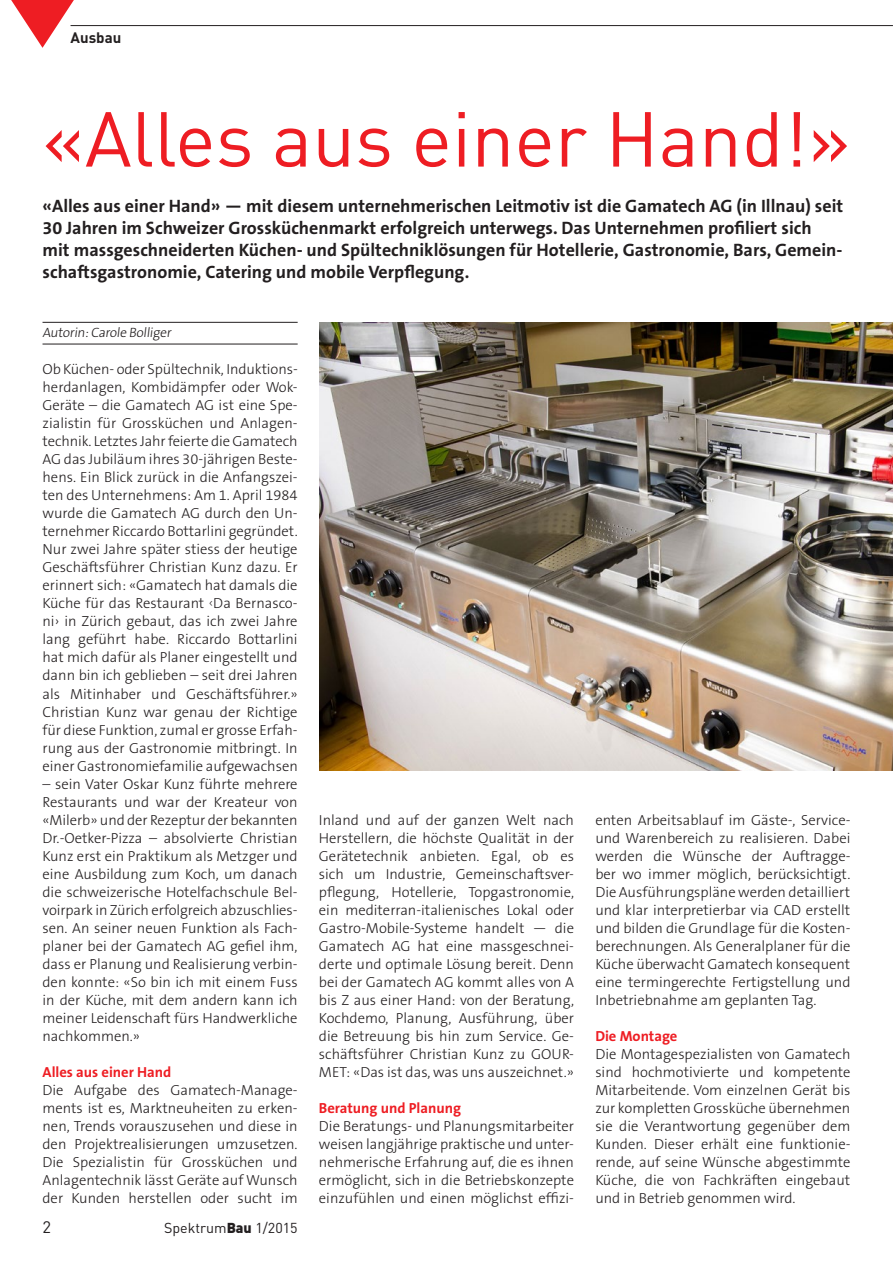
<style>
.page{position:relative;width:893px;height:1263px;background:#fff}
.page>*{position:absolute;margin:0;border:0;box-sizing:border-box;transform-origin:0 0}
.t1{font:76.5px "DIN";color:#ee1d23}
.t2{font:700 18px/21.8px "The Sans B7";color:#231f20}
.t3{font:16.5px "DIN";color:#231f20}
.t4{font:700 15px "DIN";color:#231f20}
.t5{font:300 14.7px/18px "The Sans B3";color:#231f20;text-align:justify}
.t6{font:700 14.7px "The Sans B7";color:#ee1d23}
.t7{font:14.25px "DIN";color:#231f20}
.t8{font:300 13.5px "The Sans B3";color:#231f20}
.s1{font-family:"Futura"}
.s2{font-weight:900}
</style>
<div class="page">
<svg style="left:11px;top:0;width:73px;height:48px"></svg>
<hr style="left:71px;top:25px;width:822px;height:1px;background:#231f20">
<hr style="left:43px;top:322px;width:255px;height:1px;background:#231f20">
<hr style="left:43px;top:344px;width:255px;height:1px;background:#231f20">
<img style="left:320px;top:322px;width:573px;height:448px">
<p class="t4" style="left:71px;top:27px;width:52px">Ausbau</p>
<h1 class="t1" style="left:43px;top:91px;width:809px">«Alles aus einer Hand!»</h1>
<p class="t2" style="left:43px;top:196px;width:802px">«Alles aus einer Hand» — mit diesem unternehmerischen Leitmotiv ist die Gamatech AG (in Illnau) seit 30 Jahren im Schweizer Grossküchenmarkt erfolgreich unterwegs. Das Unternehmen profiliert sich mit massgeschneiderten Küchen- und Spültechniklösungen für Hotellerie, Gastronomie, Bars, Gemein&shy;schaftsgastronomie, Catering und mobile Verpflegung.</p>
<p class="t8" style="left:43px;top:325px;width:132px">Autorin:Carole Bolliger</p>
<p class="t5" style="left:43px;top:361px;width:257px">Ob Küchen- oder Spültechnik, Induktions&shy;herdanlagen, Kombidämpfer oder Wok-Geräte – die Gamatech AG ist eine Spe&shy;zialistin für Grossküchen und Anlagen&shy;technik. Letztes Jahr feierte die Gamatech AG das Jubiläum ihres 30-jährigen Beste&shy;hens. Ein Blick zurück in die Anfangszei&shy;ten des Unternehmens: Am 1. April 1984 wurde die Gamatech AG durch den Un&shy;ternehmer Riccardo Bottarlini gegründet.<br>Nur zwei Jahre später stiess der heutige Geschäftsführer Christian Kunz dazu. Er erinnert sich: «Gamatech hat damals die Küche für das Restaurant <span class="s1">‹</span>Da Bernasco&shy;ni› in Zürich gebaut, das ich zwei Jahre lang geführt habe. Riccardo Bottarlini hat mich dafür als Planer eingestellt und dann bin ich geblieben – seit drei Jahren als Mitinhaber und Geschäftsführer.» Christian Kunz war genau der Richtige für diese Funktion, zumal er grosse Erfah&shy;rung aus der Gastronomie mitbringt. In einer Gastronomiefamilie aufgewachsen</p>
<p class="t5" style="left:43px;top:775px;width:257px">– sein Vater Oskar Kunz führte mehrere Restaurants und war der Kreateur von «Milerb» und der Rezeptur der bekannten Dr.-Oetker-Pizza – absolvierte Christian Kunz erst ein Praktikum als Metzger und eine Ausbildung zum Koch, um danach die schweizerische Hotelfachschule Bel&shy;voirpark in Zürich erfolgreich abzuschlies&shy;sen. An seiner neuen Funktion als Fach&shy;planer bei der Gamatech AG gefiel ihm, dass er Planung und Realisierung verbin&shy;den konnte: «So bin ich mit einem Fuss in der Küche, mit dem andern kann ich meiner Leidenschaft fürs Handwerkliche nachkommen.»</p>
<p class="t6" style="left:43px;top:1064px;width:130px">Alles aus einer Hand</p>
<p class="t5" style="left:43px;top:1081px;width:257px">Die Aufgabe des Gamatech-Manage&shy;ments ist es, Marktneuheiten zu erken&shy;nen, Trends vorauszusehen und diese in den Projektrealisierungen umzusetzen.<br>Die Spezialistin für Grossküchen und Anlagentechnik lässt Geräte auf Wunsch der Kunden herstellen oder sucht im</p>
<p class="t3" style="left:43px;top:1217px;width:10px">2</p>
<p class="t7" style="left:164px;top:1219px;width:135px">Spektrum<span class="s2">Bau</span> 1/2015</p>
<p class="t5" style="left:319px;top:811px;width:257px">Inland und auf der ganzen Welt nach Herstellern, die höchste Qualität in der Gerätetechnik anbieten. Egal, ob es sich um Industrie, Gemeinschaftsver&shy;pflegung, Hotellerie, Topgastronomie, ein mediterran-italienisches Lokal oder Gastro-Mobile-Systeme handelt — die Gamatech AG hat eine massgeschnei&shy;derte und optimale Lösung bereit. Denn bei der Gamatech AG kommt alles von A bis Z aus einer Hand: von der Beratung, Kochdemo, Planung, Ausführung, über die Betreuung bis hin zum Service. Ge&shy;schäftsführer Christian Kunz zu GOUR-MET: «Das ist das, was uns auszeichnet.»</p>
<p class="t6" style="left:319px;top:1100px;width:144px">Beratung und Planung</p>
<p class="t5" style="left:319px;top:1117px;width:257px">Die Beratungs- und Planungsmitarbeiter weisen langjährige praktische und unter&shy;nehmerische Erfahrung auf, die es ihnen ermöglicht, sich in die Betriebskonzepte einzufühlen und einen möglichst effizi-</p>
<p class="t5" style="left:595px;top:811px;width:257px">enten Arbeitsablauf im Gäste-, Service&shy;und Warenbereich zu realisieren. Dabei werden die Wünsche der Auftragge&shy;ber wo immer möglich, berücksichtigt.<br>Die Ausführungspläne werden detailliert und klar interpretierbar via CAD erstellt und bilden die Grundlage für die Kosten&shy;berechnungen. Als Generalplaner für die Küche überwacht Gamatech konsequent eine termingerechte Fertigstellung und Inbetriebnahme am geplanten Tag.</p>
<p class="t6" style="left:595px;top:1028px;width:84px">Die Montage</p>
<p class="t5" style="left:595px;top:1045px;width:257px">Die Montagespezialisten von Gamatech sind hochmotivierte und kompetente Mitarbeitende. Vom einzelnen Gerät bis zur kompletten Grossküche übernehmen sie die Verantwortung gegenüber dem Kunden. Dieser erhält eine funktionie&shy;rende, auf seine Wünsche abgestimmte Küche, die von Fachkräften eingebaut und in Betrieb genommen wird.</p>
</div>
